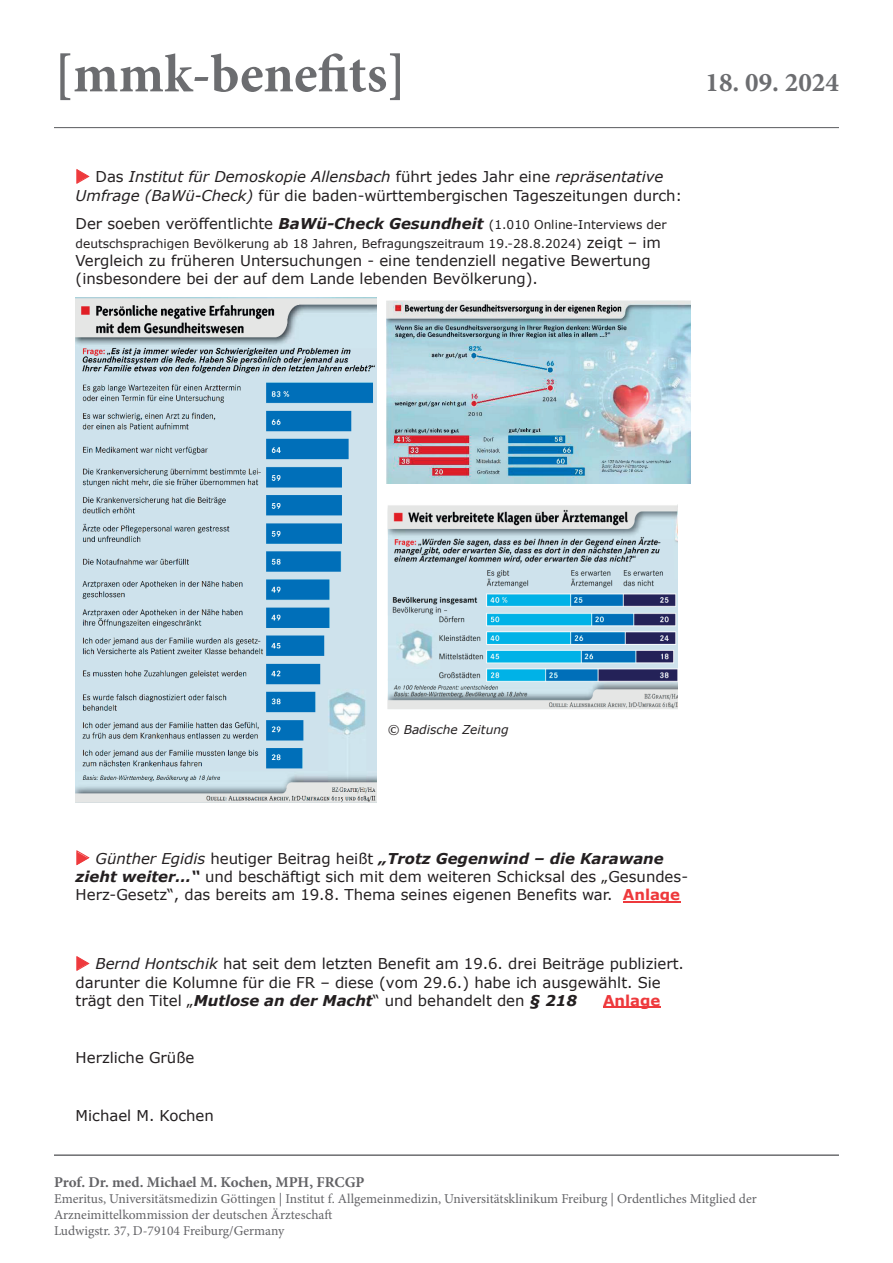
<style>
.page{position:relative;width:893px;height:1263px;background:#fff}
.page>*{position:absolute;margin:0;border:0;box-sizing:border-box;transform-origin:0 0}
.t1{font:700 54px "Minion Pro";color:#6c6d70}
.t2{font:700 27px "Minion Pro";color:#6c6d70}
.t3{font:700 15px "Minion Pro";color:#636366}
.t4{font:14.85px/18.1px "Verdana";color:#231f20}
.t5{font:700 14.85px "Verdana";letter-spacing:-.005em;color:#ee393c}
.t6{font:13.5px/16.2px "Minion Pro";color:#636366}
.t7{font:12.15px/18.1px "Verdana";color:#231f20}
.t8{font:italic 12.15px "Verdana";color:#231f20}
.s1{color:#ee393c}
.s2{font-style:italic}
.s3{font-size:14.85px}
.s4{font-weight:700;font-style:italic;font-size:14.85px}
.s5{font-weight:700;font-style:italic}
.s6{font-weight:700;color:#ee393c}
</style>
<div class="page">
<hr style="left:54px;top:127px;width:785px;height:1px;background:#6c6d70">
<hr style="left:54px;top:1154px;width:785px;height:2px;background:#6c6d70">
<svg style="left:76px;top:169px;width:13px;height:15px"></svg>
<svg style="left:76px;top:850px;width:13px;height:15px"></svg>
<hr style="left:623px;top:901px;width:57px;height:1px;background:#ee393c">
<svg style="left:76px;top:956px;width:13px;height:15px"></svg>
<hr style="left:603px;top:1007px;width:58px;height:1px;background:#ee393c">
<img style="left:387px;top:505px;width:290px;height:204px">
<img style="left:75px;top:298px;width:301px;height:504px">
<img style="left:387px;top:300px;width:303px;height:183px">
<h1 class="t1" style="left:54px;top:36px;width:354px">[mmk-benefits]</h1>
<p class="t4" style="left:76px;top:168px;width:608px"><span class="s1">◆</span> Das <span class="s2">Institut für Demoskopie Allensbach</span> führt jedes Jahr eine <span class="s2">repräsentative<br>Umfrage (BaWü-Check)</span> für die baden-württembergischen Tageszeitungen durch:</p>
<p class="t7" style="left:76px;top:216px;width:593px"><span class="s3">Der soeben veröffentlichte</span> <span class="s4">BaWü-Check Gesundheit</span> (1.010 Online-Interviews der deutschsprachigen Bevölkerung ab 18 Jahren, Befragungszeitraum 19.-28.8.2024) <span class="s3">zeigt – im</span></p>
<p class="t4" style="left:76px;top:251px;width:577px">Vergleich zu früheren Untersuchungen - eine tendenziell negative Bewertung (insbesondere bei der auf dem Lande lebenden Bevölkerung).</p>
<h2 class="t2" style="left:705px;top:64px;width:135px">18. 09. 2024</h2>
<p class="t8" style="left:387px;top:721px;width:123px">© Badische Zeitung</p>
<p class="t4" style="left:76px;top:849px;width:614px"><span class="s1">◆</span> <span class="s2">Günther Egidis</span> heutiger Beitrag heißt <span class="s5">„Trotz Gegenwind – die Karawane zieht weiter…“</span> und beschäftigt sich mit dem weiteren Schicksal des „Gesundes-<br>Herz-Gesetz“, das bereits am 19.8. Thema seines eigenen Benefits war. <span class="s6">Anlage</span></p>
<p class="t4" style="left:76px;top:955px;width:610px"><span class="s1">◆</span> <span class="s2">Bernd Hontschik</span> hat seit dem letzten Benefit am 19.6. drei Beiträge publiziert. darunter die Kolumne für die FR – diese (vom 29.6.) habe ich ausgewählt. Sie trägt den Titel „<span class="s5">Mutlose an der Macht</span>“ und behandelt den <span class="s5">§ 218</span></p>
<p class="t5" style="left:603px;top:990px;width:59px">Anlage</p>
<p class="t4" style="left:76px;top:1049px;width:120px">Herzliche Grüße</p>
<p class="t4" style="left:76px;top:1106px;width:140px">Michael M. Kochen</p>
<p class="t3" style="left:54px;top:1171px;width:312px">Prof. Dr. med. Michael M. Kochen, MPH, FRCGP</p>
<p class="t6" style="left:54px;top:1190px;width:704px">Emeritus, Universitätsmedizin Göttingen | Institut f. Allgemeinmedizin, Universitätsklinikum Freiburg | Ordentliches Mitglied der<br>Arzneimittelkommission der deutschen Ärzteschaft<br>Ludwigstr. 37, D-79104 Freiburg/Germany</p>
</div>
